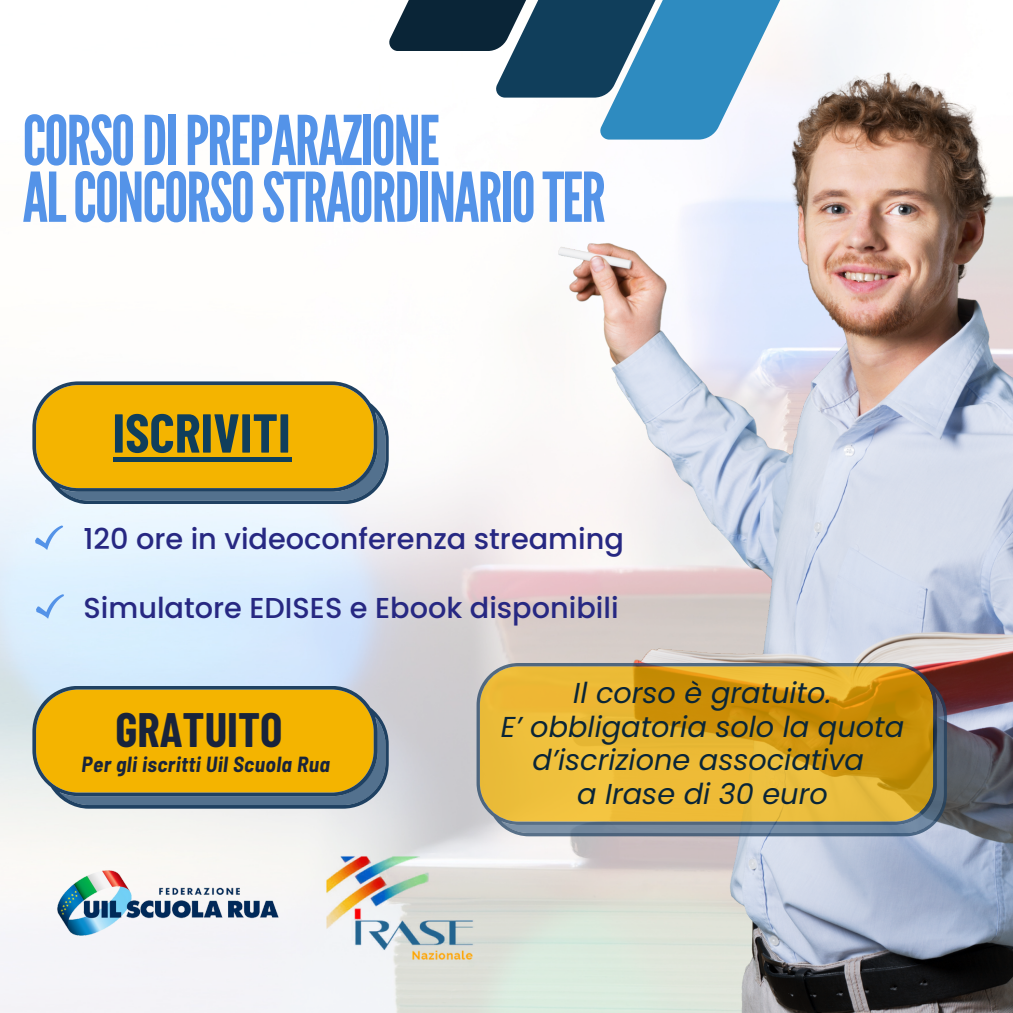
<style>
.page{position:relative;width:1013px;height:1013px;background:#fff}
.page>*{position:absolute;margin:0;border:0;box-sizing:border-box;transform-origin:0 0}
.t1{font:68.38px "League Gothic";letter-spacing:-.03em;color:#5493e8}
.t2{font:700 54.75px "Barlow Condensed";color:#103e5b}
.t3{font:700 47.12px "Barlow Condensed";color:#19243b}
.t4{font:italic 28.75px/33.8px "Poppins";color:#0a2537;text-align:center}
.t5{font:500 28.75px "Poppins";color:#272882}
.t6{font:italic 700 semi-condensed 21.38px "Barlow";letter-spacing:.02em;color:#19243b}
</style>
<div class="page">
<img style="left:0;top:4px;width:859px;height:1008px">
<img style="left:558px;top:65px;width:454px;height:947px">
<svg style="left:600px;top:0;width:224px;height:140px"></svg>
<svg style="left:495px;top:0;width:225px;height:98px;background:#317299"></svg>
<svg style="left:389px;top:0;width:225px;height:51px;background:#234357"></svg>
<img style="left:39px;top:808px;width:259px;height:204px">
<img style="left:325px;top:853px;width:150px;height:108px">
<svg style="left:35px;top:525px;width:28px;height:25px"></svg>
<svg style="left:36px;top:594px;width:28px;height:24px"></svg>
<svg style="left:32px;top:381px;width:357px;height:123px;background:#d2a826"></svg>
<div style="left:113px;top:457px;width:178px;height:5px;background:#103e5b"></div>
<svg style="left:476px;top:663px;width:470px;height:173px;background:#cfa639"></svg>
<svg style="left:32px;top:686px;width:357px;height:122px;background:#d1a623"></svg>
<p class="t1" style="left:23px;top:101px;width:419px">CORSO DI PREPARAZIONE</p>
<p class="t1" style="left:23px;top:158px;width:585px">AL CONCORSO STRAORDINARIO TER</p>
<h2 class="t2" style="left:112px;top:398px;width:180px">ISCRIVITI</h2>
<p class="t5" style="left:83px;top:519px;width:542px">120 ore in videoconferenza streaming</p>
<p class="t5" style="left:83px;top:587px;width:536px">Simulatore EDISES e Ebook disponibili</p>
<p class="t3" style="left:116px;top:699px;width:168px">GRATUITO</p>
<p class="t6" style="left:82px;top:750px;width:250px">Per gli iscritti Uil Scuola Rua</p>
<p class="t4" style="left:573px;top:675px;width:260px">Il corso è gratuito.</p>
<p class="t4" style="left:500px;top:709px;width:405px">E’ obbligatoria solo la quota d’iscrizione associativa</p>
<p class="t4" style="left:577px;top:777px;width:252px">a Irase di 30 euro</p>
</div>
